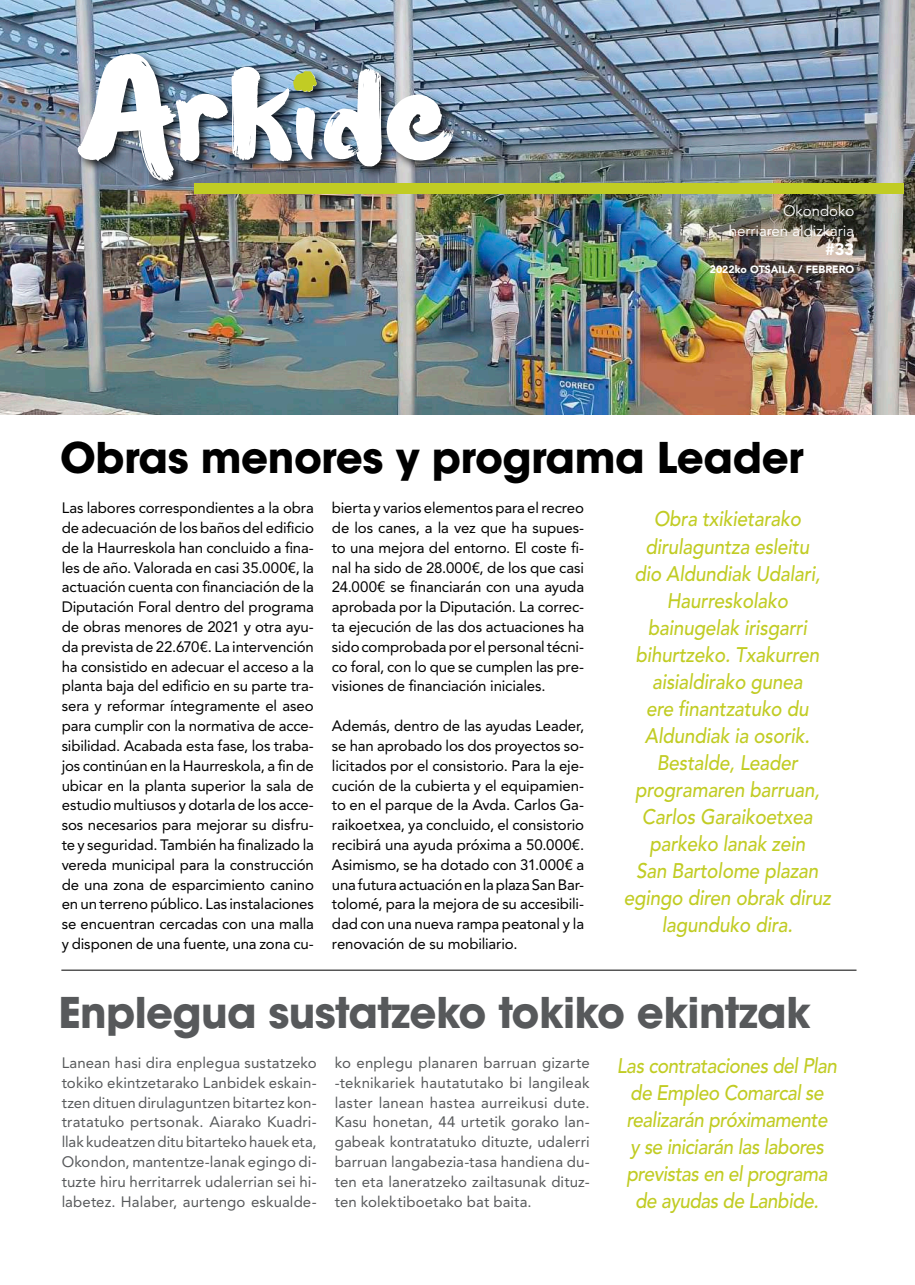
<style>
.page{position:relative;width:915px;height:1285px;background:#fff}
.page>*{position:absolute;margin:0;border:0;box-sizing:border-box;transform-origin:0 0}
.t1{font:135px "Waterlily";color:#fff;scale:1.11 1}
.t2{font:700 42px "ITC Avant Garde Std";letter-spacing:-.015em;color:#57595b}
.t3{font:700 42px "ITC Avant Garde Std";letter-spacing:-.01em;color:#000}
.t4{font:italic 500 21px/27px "Avenir LT Std";letter-spacing:-.01em;color:#c1cc24;text-align:center;scale:.9 1}
.t5{font:900 16.5px "Avenir LT Std";color:#fff}
.t6{font:15px/19.8px "Avenir LT Std";letter-spacing:-.01em;color:#000;text-align:justify}
.t7{font:15px/19.8px "Avenir LT Std";letter-spacing:.005em;color:#57595b;text-align:justify}
.t8{font:15px/19.5px "Avenir LT Std";color:#fff;text-align:right}
.t9{font:900 10.5px "Avenir LT Std";color:#fff}
</style>
<div class="page">
<img style="left:0;top:0;width:914px;height:414px">
<div style="left:194px;top:184px;width:709px;height:10px;background:#c1cc24"></div>
<div style="left:75px;top:50px;width:393px;height:143px;background:#000;opacity:.75"></div>
<svg style="left:291px;top:71px;width:26px;height:22px"></svg>
<hr style="left:61px;top:969px;width:795px;height:1px;background:#000">
<h1 class="t1" style="left:83px;top:7px;width:338px">Arkide</h1>
<p class="t8" style="left:728px;top:202px;width:127px">Okondoko herriaren aldizkaria</p>
<p class="t5" style="left:824px;top:239px;width:31px">#33</p>
<p class="t9" style="left:709px;top:263px;width:146px">2022ko OTSAILA / FEBRERO</p>
<h2 class="t3" style="left:60px;top:430px;width:744px">Obras menores y programa Leader</h2>
<p class="t4" style="left:623px;top:506px;width:231px">Obra txikietarako dirulaguntza esleitu<br>dio Aldundiak Udalari,<br>Haurreskolako bainugelak irisgarri bihurtzeko. Txakurren aisialdirako gunea<br>ere finantzatuko du<br>Aldundiak ia osorik.<br>Bestalde, Leader programaren barruan,<br>Carlos Garaikoetxea parkeko lanak zein<br>San Bartolome plazan egingo diren obrak diruz lagunduko dira.</p>
<p class="t6" style="left:62px;top:498px;width:254px">Las labores correspondientes a la obra de adecuación de los baños del edificio de la Haurreskola han concluido a fina&shy;les de año. Valorada en casi 35.000€, la actuación cuenta con financiación de la Diputación Foral dentro del programa de obras menores de 2021 y otra ayu&shy;da prevista de 22.670€. La intervención ha consistido en adecuar el acceso a la planta baja del edificio en su parte tra&shy;sera y reformar íntegramente el aseo para cumplir con la normativa de acce&shy;sibilidad. Acabada esta fase, los traba&shy;jos continúan en la Haurreskola, a fin de ubicar en la planta superior la sala de estudio multiusos y dotarla de los acce&shy;sos necesarios para mejorar su disfru&shy;te y seguridad. También ha finalizado la vereda municipal para la construcción de una zona de esparcimiento canino en un terreno público. Las instalaciones se encuentran cercadas con una malla y disponen de una fuente, una zona cu-</p>
<p class="t6" style="left:332px;top:498px;width:253px">bierta y varios elementos para el recreo de los canes, a la vez que ha supues&shy;to una mejora del entorno. El coste fi&shy;nal ha sido de 28.000€, de los que casi 24.000€ se financiarán con una ayuda aprobada por la Diputación. La correc&shy;ta ejecución de las dos actuaciones ha sido comprobada por el personal técni&shy;co foral, con lo que se cumplen las pre&shy;visiones de financiación iniciales.</p>
<p class="t6" style="left:332px;top:716px;width:254px">Además, dentro de las ayudas Leader, se han aprobado los dos proyectos so&shy;licitados por el consistorio. Para la eje&shy;cución de la cubierta y el equipamien&shy;to en el parque de la Avda. Carlos Ga&shy;raikoetxea, ya concluido, el consistorio recibirá una ayuda próxima a 50.000€.<br>Asimismo, se ha dotado con 31.000€ a una futura actuación en la plaza San Bar&shy;tolomé, para la mejora de su accesibili&shy;dad con una nueva rampa peatonal y la renovación de su mobiliario.</p>
<h2 class="t2" style="left:58px;top:985px;width:753px">Enplegua sustatzeko tokiko ekintzak</h2>
<p class="t7" style="left:62px;top:1052px;width:256px">Lanean hasi dira enplegua sustatzeko tokiko ekintzetarako Lanbidek eskain&shy;tzen dituen dirulaguntzen bitartez kon&shy;tratatuko pertsonak. Aiarako Kuadri&shy;llak kudeatzen ditu bitarteko hauek eta, Okondon, mantentze-lanak egingo di&shy;tuzte hiru herritarrek udalerrian sei hi&shy;labetez. Halaber, aurtengo eskualde-</p>
<p class="t7" style="left:334px;top:1052px;width:256px">ko enplegu planaren barruan gizarte -teknikariek hautatutako bi langileak laster lanean hastea aurreikusi dute.<br>Kasu honetan, 44 urtetik gorako lan&shy;gabeak kontratatuko dituzte, udalerri barruan langabezia-tasa handiena du&shy;ten eta laneratzeko zailtasunak dituz&shy;ten kolektiboetako bat baita.</p>
<h3 class="t4" style="left:616px;top:1052px;width:246px">Las contrataciones del Plan de Empleo Comarcal se realizarán próximamente<br>y se iniciarán las labores previstas en el programa de ayudas de Lanbide.</h3>
</div>
